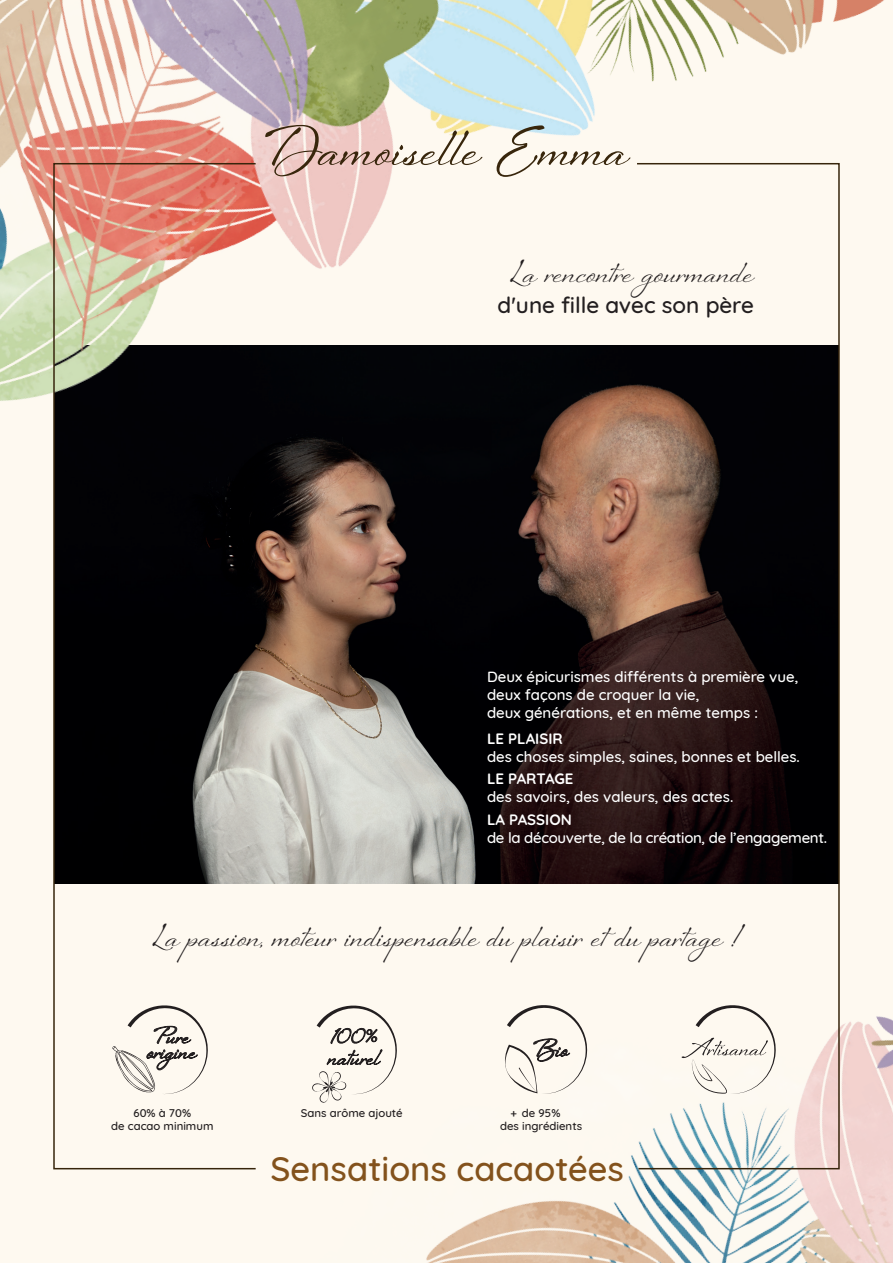
<style>
.page{position:relative;width:893px;height:1263px;background:#fff}
.page>*{position:absolute;margin:0;border:0;box-sizing:border-box;transform-origin:0 0}
.t1{font:700 52.5px "Sheila";letter-spacing:.005em;color:#38260c}
.t2{font:500 34.5px "Quicksand";color:#83521c}
.t3{font:30px "Sheila";color:#231f20}
.t4{font:500 22.5px "Quicksand";color:#231f20}
.t5{font:700 22.2px "Sheila";color:#231f20}
.t6{font:500 15px/18px "Quicksand";color:#fff}
.t7{font:500 15px "Quicksand";letter-spacing:-.02em;color:#fff}
.t8{font:700 15px "Quicksand";color:#fff}
.t9{font:500 11.4px/12.6px "Quicksand";color:#231f20;text-align:center}
</style>
<div class="page">
<img style="left:56px;top:624px;width:579px;height:149px">
<img style="left:0;top:0;width:893px;height:624px">
<img style="left:1px;top:773px;width:892px;height:490px">
<div style="left:53px;top:163px;width:203px;height:1006px;border:2px solid #37250c"></div>
<svg style="left:635px;top:162px;width:205px;height:1008px"></svg>
<svg style="left:110px;top:999px;width:99px;height:95px"></svg>
<svg style="left:312px;top:999px;width:86px;height:104px"></svg>
<svg style="left:504px;top:999px;width:84px;height:95px"></svg>
<svg style="left:682px;top:999px;width:95px;height:95px"></svg>
<h1 class="t1" style="left:265px;top:116px;width:365px">Damoiselle Emma</h1>
<h3 class="t3" style="left:510px;top:254px;width:245px">La rencontre gourmande</h3>
<h3 class="t4" style="left:498px;top:287px;width:258px">d'une fille avec son père</h3>
<p class="t6" style="left:487px;top:666px;width:313px">Deux épicurismes différents à première vue, deux façons de croquer la vie,<br>deux générations, et en même temps :</p>
<p class="t8" style="left:487px;top:726px;width:77px">LE PLAISIR</p>
<p class="t6" style="left:487px;top:746px;width:314px">des choses simples, saines, bonnes et belles.</p>
<p class="t8" style="left:487px;top:767px;width:88px">LE PARTAGE</p>
<p class="t6" style="left:487px;top:787px;width:248px">des savoirs, des valeurs, des actes.</p>
<p class="t8" style="left:487px;top:807px;width:86px">LA PASSION</p>
<p class="t7" style="left:487px;top:825px;width:342px">de la découverte, de la création, de l’engagement.</p>
<h3 class="t3" style="left:153px;top:918px;width:589px">La passion, moteur indispensable du plaisir et du partage !</h3>
<h3 class="t5" style="left:154px;top:1022px;width:37px">Pure</h3>
<h3 class="t5" style="left:147px;top:1037px;width:51px">origine</h3>
<p class="t9" style="left:111px;top:1106px;width:104px">60% à 70%<br>de cacao minimum</p>
<p class="t9" style="left:301px;top:1106px;width:103px">Sans arôme ajouté</p>
<p class="t9" style="left:500px;top:1106px;width:84px;text-align:left;text-indent:10px">+ de 95%<br>des ingrédients</p>
<h2 class="t2" style="left:270px;top:1140px;width:355px">Sensations cacaotées</h2>
</div>
